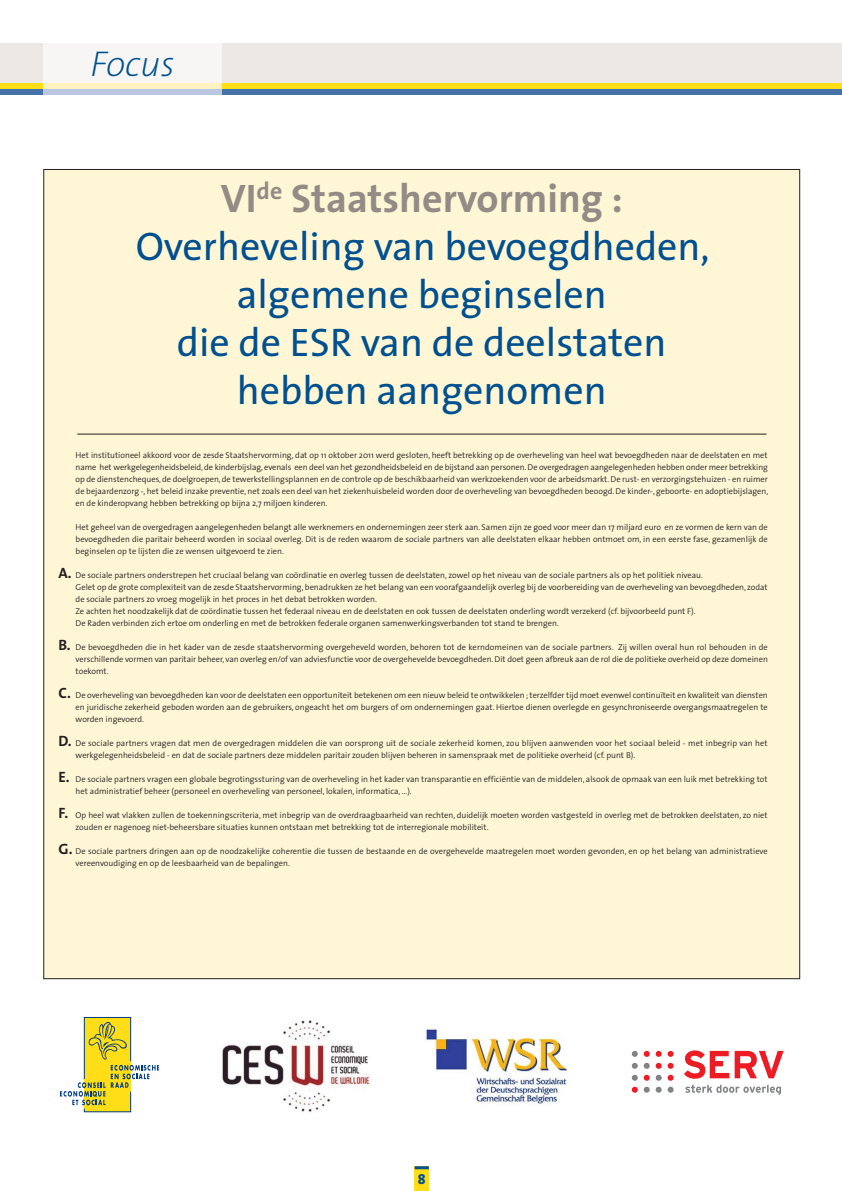
<style>
.page{position:relative;width:842px;height:1191px;background:#fff}
.page>*{position:absolute;margin:0;border:0;box-sizing:border-box;transform-origin:0 0}
.t1{font:40px/48px "The Sans";color:#00508f;text-align:center}
.t2{font:italic 200 36px "The Sans";color:#00508f}
.t3{font:800 14px "The Sans";color:#00508f}
.t4{font:300 8.5px/12px "The Sans";color:#231f20}
.s1{font-weight:700;color:#938b85}
.s2{font-weight:700;font-size:15px}
</style>
<div class="page">
<div style="left:44px;top:170px;width:755px;height:808px;background:#fff6d5"></div>
<div style="left:0;top:43px;width:842px;height:51px;background:#ece8e6"></div>
<div style="left:0;top:83px;width:842px;height:6px;background:#ffdd17"></div>
<div style="left:0;top:89px;width:842px;height:5px;background:#4572a9"></div>
<svg style="left:43px;top:94px;width:179px;height:1px"></svg>
<div style="left:43px;top:43px;width:179px;height:40px;background:#f7f6f5"></div>
<div style="left:43px;top:83px;width:179px;height:6px;background:#fff2c1"></div>
<div style="left:43px;top:89px;width:179px;height:5px;background:#bac6df"></div>
<div style="left:415px;top:1166px;width:14px;height:25px;background:#ffdd17"></div>
<hr style="left:415px;top:1166px;width:14px;height:3px;background:#00508f">
<svg style="left:60px;top:1017px;width:99px;height:95px"></svg>
<img style="left:426px;top:1027px;width:141px;height:77px">
<img style="left:222px;top:1020px;width:149px;height:92px">
<svg style="left:644px;top:1086px;width:6px;height:6px"></svg>
<svg style="left:656px;top:1086px;width:6px;height:6px"></svg>
<svg style="left:668px;top:1086px;width:6px;height:6px"></svg>
<svg style="left:632px;top:1074px;width:6px;height:6px"></svg>
<svg style="left:656px;top:1074px;width:6px;height:6px"></svg>
<svg style="left:632px;top:1062px;width:6px;height:6px"></svg>
<svg style="left:644px;top:1062px;width:6px;height:6px"></svg>
<svg style="left:632px;top:1051px;width:6px;height:5px"></svg>
<svg style="left:685px;top:1084px;width:96px;height:10px"></svg>
<svg style="left:632px;top:1086px;width:6px;height:6px"></svg>
<svg style="left:644px;top:1074px;width:6px;height:6px"></svg>
<svg style="left:668px;top:1074px;width:6px;height:6px"></svg>
<svg style="left:656px;top:1062px;width:6px;height:6px"></svg>
<svg style="left:668px;top:1062px;width:6px;height:6px"></svg>
<svg style="left:644px;top:1051px;width:6px;height:5px"></svg>
<svg style="left:656px;top:1051px;width:6px;height:5px"></svg>
<svg style="left:668px;top:1051px;width:6px;height:5px"></svg>
<svg style="left:684px;top:1050px;width:45px;height:28px"></svg>
<svg style="left:735px;top:1051px;width:49px;height:27px"></svg>
<hr style="left:77px;top:434px;width:689px;height:1px;background:#231f20">
<h2 class="t2" style="left:91px;top:50px;width:85px">Focus</h2>
<h1 class="t1" style="left:136px;top:179px;width:575px"><span class="s1">VI</span><sup>de</sup> <span class="s1">Staatshervorming :<br></span>Overheveling van bevoegdheden, algemene beginselen<br>die de ESR van de deelstaten hebben aangenomen</h1>
<p class="t4" style="left:76px;top:450px;width:694px;text-align:justify">Het institutioneel akkoord voor de zesde Staatshervorming, dat op 11 oktober 2011 werd gesloten, heeft betrekking op de overheveling van heel wat bevoegdheden naar de deelstaten en met name het werkgelegenheidsbeleid, de kinderbijslag, evenals een deel van het gezondheidsbeleid en de bijstand aan personen. De overgedragen aangelegenheden hebben onder meer betrekking op de dienstencheques, de doelgroepen, de tewerkstellingsplannen en de controle op de beschikbaarheid van werkzoekenden voor de arbeidsmarkt. De rust- en verzorgingstehuizen - en ruimer de bejaardenzorg -, het beleid inzake preventie, net zoals een deel van het ziekenhuisbeleid worden door de overheveling van bevoegdheden beoogd. De kinder-, geboorte- en adoptiebijslagen, en de kinderopvang hebben betrekking op bijna 2,7 miljoen kinderen.</p>
<p class="t4" style="left:76px;top:522px;width:694px;text-align:justify">Het geheel van de overgedragen aangelegenheden belangt alle werknemers en ondernemingen zeer sterk aan. Samen zijn ze goed voor meer dan 17 miljard euro en ze vormen de kern van de bevoegdheden die paritair beheerd worden in sociaal overleg. Dit is de reden waarom de sociale partners van alle deelstaten elkaar hebben ontmoet om, in een eerste fase, gezamenlijk de beginselen op te lijsten die ze wensen uitgevoerd te zien.</p>
<p class="t4" style="left:76px;top:570px;width:694px;text-indent:-17px"><span class="s2">A.</span> De sociale partners onderstrepen het cruciaal belang van coördinatie en overleg tussen de deelstaten, zowel op het niveau van de sociale partners als op het politiek niveau.<br>Gelet op de grote complexiteit van de zesde Staatshervorming, benadrukken ze het belang van een voorafgaandelijk overleg bij de voorbereiding van de overheveling van bevoegdheden, zodat de sociale partners zo vroeg mogelijk in het proces in het debat betrokken worden.<br>Ze achten het noodzakelijk dat de coördinatie tussen het federaal niveau en de deelstaten en ook tussen de deelstaten onderling wordt verzekerd (cf. bijvoorbeeld punt F).<br>De Raden verbinden zich ertoe om onderling en met de betrokken federale organen samenwerkingsverbanden tot stand te brengen.</p>
<p class="t4" style="left:76px;top:642px;width:694px;text-align:justify;text-indent:-17px"><span class="s2">B.</span> De bevoegdheden die in het kader van de zesde staatshervorming overgeheveld worden, behoren tot de kerndomeinen van de sociale partners. Zij willen overal hun rol behouden in de verschillende vormen van paritair beheer, van overleg en/of van adviesfunctie voor de overgehevelde bevoegdheden. Dit doet geen afbreuk aan de rol die de politieke overheid op deze domeinen toekomt.</p>
<p class="t4" style="left:76px;top:690px;width:694px;text-align:justify;text-indent:-17px"><span class="s2">C.</span> De overheveling van bevoegdheden kan voor de deelstaten een opportuniteit betekenen om een nieuw beleid te ontwikkelen ; terzelfder tijd moet evenwel continuïteit en kwaliteit van diensten en juridische zekerheid geboden worden aan de gebruikers, ongeacht het om burgers of om ondernemingen gaat. Hiertoe dienen overlegde en gesynchroniseerde overgangsmaatregelen te worden ingevoerd.</p>
<p class="t4" style="left:76px;top:738px;width:694px;text-indent:-17px"><span class="s2">D.</span> De sociale partners vragen dat men de overgedragen middelen die van oorsprong uit de sociale zekerheid komen, zou blijven aanwenden voor het sociaal beleid - met inbegrip van het werkgelegenheidsbeleid - en dat de sociale partners deze middelen paritair zouden blijven beheren in samenspraak met de politieke overheid (cf. punt B).</p>
<p class="t4" style="left:76px;top:774px;width:694px;text-indent:-17px"><span class="s2">E.</span> De sociale partners vragen een globale begrotingssturing van de overheveling in het kader van transparantie en efficiëntie van de middelen, alsook de opmaak van een luik met betrekking tot het administratief beheer (personeel en overheveling van personeel, lokalen, informatica, …).</p>
<p class="t4" style="left:76px;top:810px;width:694px;text-indent:-17px"><span class="s2">F.</span> Op heel wat vlakken zullen de toekenningscriteria, met inbegrip van de overdraagbaarheid van rechten, duidelijk moeten worden vastgesteld in overleg met de betrokken deelstaten, zo niet zouden er nagenoeg niet-beheersbare situaties kunnen ontstaan met betrekking tot de interregionale mobiliteit.</p>
<p class="t4" style="left:76px;top:846px;width:694px;text-indent:-17px"><span class="s2">G.</span> De sociale partners dringen aan op de noodzakelijke coherentie die tussen de bestaande en de overgehevelde maatregelen moet worden gevonden, en op het belang van administratieve vereenvoudiging en op de leesbaarheid van de bepalingen.</p>
<h3 class="t3" style="left:418px;top:1174px;width:9px">8</h3>
</div>
